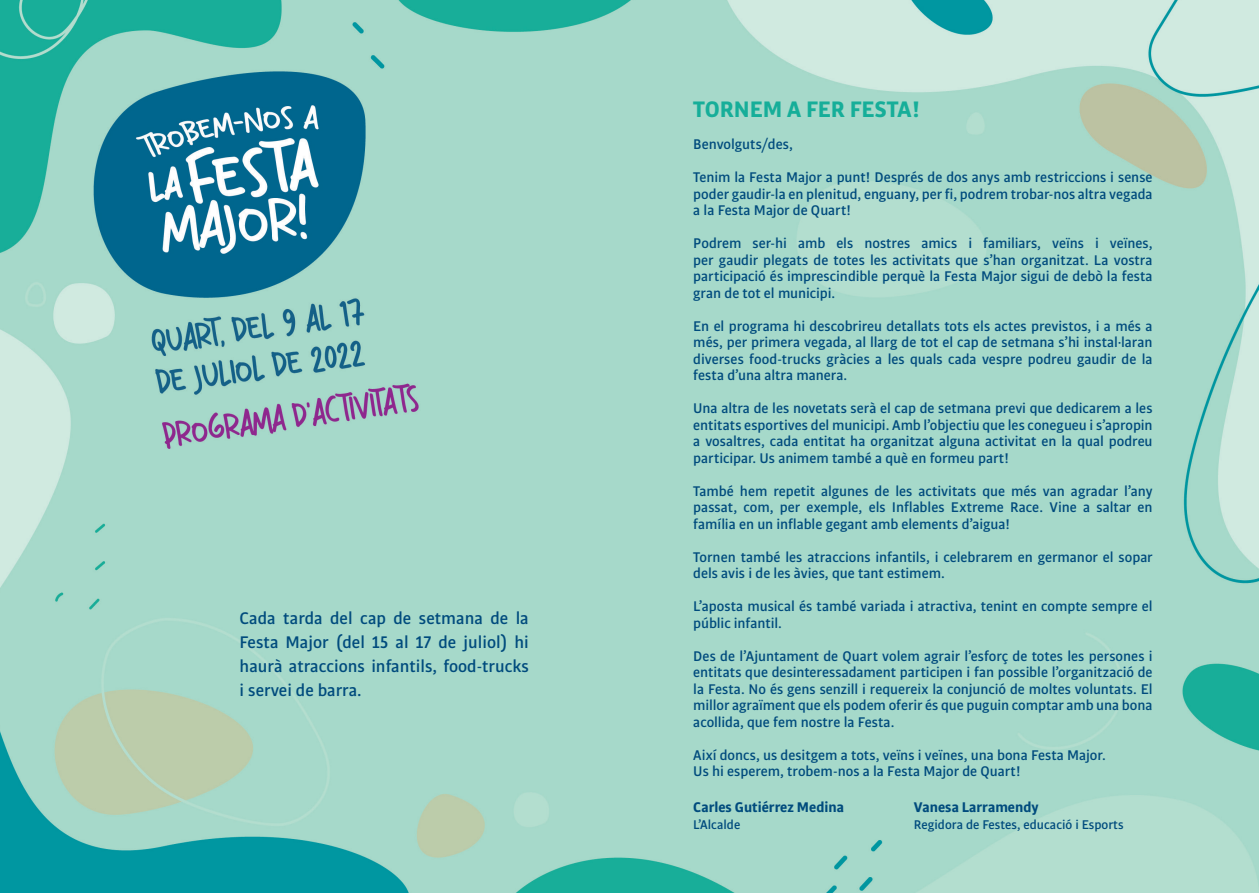
<style>
.page{position:relative;width:1259px;height:893px;background:#fff}
.page>*{position:absolute;margin:0;border:0;box-sizing:border-box;transform-origin:0 0}
.t1{font:700 24px "Bulo";color:#16ae99}
.t2{font:500 18px/24px "Bulo";color:#004b7d;text-align:justify}
.t3{font:500 15px/16.5px "Bulo";letter-spacing:-.005em;color:#004b7d;text-align:justify}
.t4{font:700 15px "Bulo";color:#004b7d}
.t5{font:500 13.5px "Bulo";color:#004b7d}
</style>
<div class="page">
<img style="left:0;top:0;width:1259px;height:893px">
<p class="t2" style="left:240px;top:606px;width:291px">Cada tarda del cap de setmana de la Festa Major (del 15 al 17 de juliol) hi haurà atraccions infantils, food-trucks i servei de barra.</p>
<p class="t1" style="left:693px;top:93px;width:228px">TORNEM A FER FESTA!</p>
<p class="t3" style="left:693px;top:135px;width:101px">Benvolguts/des,</p>
<p class="t3" style="left:693px;top:168px;width:461px">Tenim la Festa Major a punt! Després de dos anys amb restriccions i sense poder gaudir-la en plenitud, enguany, per fi, podrem trobar-nos altra vegada a la Festa Major de Quart!</p>
<p class="t3" style="left:693px;top:234px;width:461px">Podrem ser-hi amb els nostres amics i familiars, veïns i veïnes, per gaudir plegats de totes les activitats que s’han organitzat. La vostra participació és imprescindible perquè la Festa Major sigui de debò la festa gran de tot el municipi.</p>
<p class="t3" style="left:693px;top:317px;width:461px">En el programa hi descobrireu detallats tots els actes previstos, i a més a més, per primera vegada, al llarg de tot el cap de setmana s’hi instal·laran diverses food-trucks gràcies a les quals cada vespre podreu gaudir de la festa d’una altra manera.</p>
<p class="t3" style="left:693px;top:399px;width:461px">Una altra de les novetats serà el cap de setmana previ que dedicarem a les entitats esportives del municipi. Amb l’objectiu que les conegueu i s’apropin a vosaltres, cada entitat ha organitzat alguna activitat en la qual podreu participar. Us animem també a què en formeu part!</p>
<p class="t3" style="left:693px;top:482px;width:461px">També hem repetit algunes de les activitats que més van agradar l’any passat, com, per exemple, els Inflables Extreme Race. Vine a saltar en família en un inflable gegant amb elements d’aigua!</p>
<p class="t3" style="left:693px;top:548px;width:461px">Tornen també les atraccions infantils, i celebrarem en germanor el sopar dels avis i de les àvies, que tant estimem.</p>
<p class="t3" style="left:693px;top:597px;width:461px">L’aposta musical és també variada i atractiva, tenint en compte sempre el públic infantil.</p>
<p class="t3" style="left:693px;top:647px;width:461px">Des de l’Ajuntament de Quart volem agrair l’esforç de totes les persones i entitats que desinteressadament participen i fan possible l’organització de la Festa. No és gens senzill i requereix la conjunció de moltes voluntats. El millor agraïment que els podem oferir és que puguin comptar amb una bona acollida, que fem nostre la Festa.</p>
<p class="t3" style="left:693px;top:746px;width:414px">Així doncs, us desitgem a tots, veïns i veïnes, una bona Festa Major.</p>
<p class="t3" style="left:693px;top:762px;width:329px">Us hi esperem, trobem-nos a la Festa Major de Quart!</p>
<p class="t4" style="left:693px;top:798px;width:152px">Carles Gutiérrez Medina</p>
<p class="t5" style="left:693px;top:816px;width:49px">L’Alcalde</p>
<p class="t4" style="left:914px;top:798px;width:126px">Vanesa Larramendy</p>
<p class="t5" style="left:914px;top:816px;width:211px">Regidora de Festes, educació i Esports</p>
</div>
